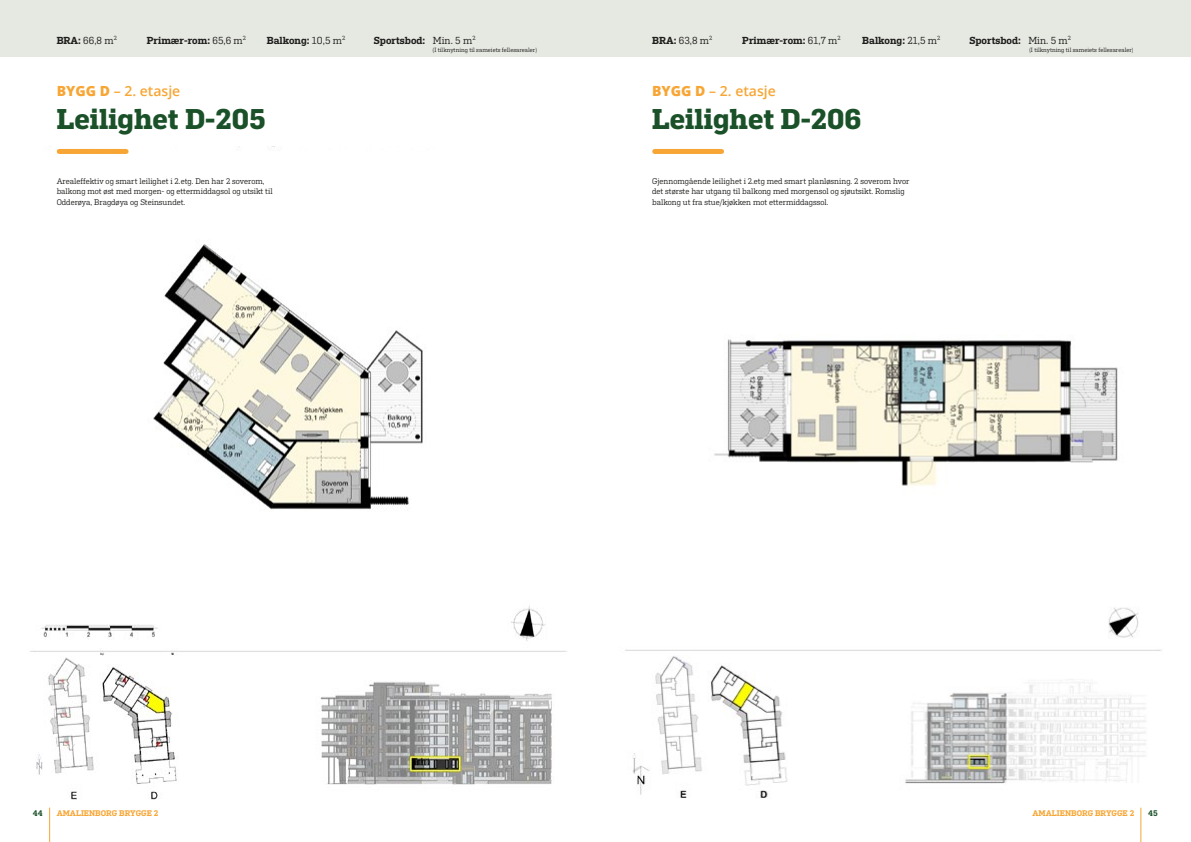
<style>
.page{position:relative;width:1191px;height:842px;background:#fff}
.page>*{position:absolute;margin:0;border:0;box-sizing:border-box;transform-origin:0 0}
.t1{font:700 28px "Flama Slab";color:#1a5128}
.t2{font:600 14px "Open Sans";color:#f7a635}
.t3{font:600 10px "Flama Slab";color:#1d1d1b}
.t4{font:10px "Flama Slab";color:#1d1d1b}
.t5{font:8px/10.5px "Flama Slab";color:#1d1d1b}
.t6{font:600 8px "Flama Slab";color:#f7a635}
.t7{font:600 8px "Flama Slab";color:#1a5128}
.t8{font:6px "Flama Slab";color:#1d1d1b}
.s1{font-weight:600}
.s2{font-weight:400}
.s3{font-weight:800}
</style>
<div class="page">
<img style="left:30px;top:146px;width:537px;height:654px">
<div style="left:59px;top:149px;width:66px;height:5px;background:#f7a635"></div>
<div style="left:0;top:0;width:595px;height:56px;background:#e6e8e2"></div>
<img style="left:625px;top:339px;width:537px;height:495px">
<div style="left:654px;top:149px;width:66px;height:5px;background:#f7a635"></div>
<div style="left:595px;top:0;width:596px;height:56px;background:#e6e8e2"></div>
<hr style="left:49px;top:808px;width:1px;height:34px;background:#f7a635">
<hr style="left:1140px;top:808px;width:1px;height:34px;background:#f7a635">
<p class="t4" style="left:57px;top:34px;width:62px"><span class="s1">BRA:</span> 66,8 m<sup>2</sup></p>
<p class="t3" style="left:147px;top:34px;width:101px">Primær-rom: <span class="s2">65,6 m</span><sup>2</sup></p>
<p class="t3" style="left:267px;top:34px;width:80px">Balkong: <span class="s2">10,5 m</span><sup>2</sup></p>
<p class="t3" style="left:374px;top:34px;width:103px">Sportsbod: <span class="s2">Min. 5 m</span><sup>2</sup></p>
<p class="t4" style="left:652px;top:34px;width:62px"><span class="s1">BRA:</span> 63,8 m<sup>2</sup></p>
<p class="t3" style="left:742px;top:34px;width:100px">Primær-rom: <span class="s2">61,7 m</span><sup>2</sup></p>
<p class="t3" style="left:862px;top:34px;width:79px">Balkong: <span class="s2">21,5 m</span><sup>2</sup></p>
<p class="t3" style="left:969px;top:34px;width:103px">Sportsbod: <span class="s2">Min. 5 m</span><sup>2</sup></p>
<p class="t8" style="left:432px;top:46px;width:106px">(I tilknytning til sameiets fellesarealer)</p>
<p class="t8" style="left:1029px;top:46px;width:106px">(I tilknytning til sameiets fellesarealer)</p>
<h2 class="t2" style="left:57px;top:81px;width:125px"><span class="s3">BYGG D</span> – 2. etasje</h2>
<h1 class="t1" style="left:57px;top:102px;width:210px">Leilighet D-205</h1>
<h2 class="t2" style="left:652px;top:81px;width:125px"><span class="s3">BYGG D</span> – 2. etasje</h2>
<h1 class="t1" style="left:652px;top:102px;width:211px">Leilighet D-206</h1>
<p class="t5" style="left:57px;top:176px;width:217px">Arealeffektiv og smart leilighet i 2.etg. Den har 2 soverom, balkong mot øst med morgen- og ettermiddagsol og utsikt til<br>Odderøya, Bragdøya og Steinsundet.</p>
<p class="t5" style="left:652px;top:176px;width:259px">Gjennomgående leilighet i 2.etg med smart planløsning. 2 soverom hvor det største har utgang til balkong med morgensol og sjøutsikt. Romslig balkong ut fra stue/kjøkken mot ettermiddagssol.</p>
<p class="t7" style="left:33px;top:808px;width:11px">44</p>
<p class="t6" style="left:57px;top:808px;width:103px">AMALIENBORG BRYGGE 2</p>
<p class="t6" style="left:1032px;top:808px;width:103px">AMALIENBORG BRYGGE 2</p>
<p class="t7" style="left:1148px;top:808px;width:11px">45</p>
</div>
